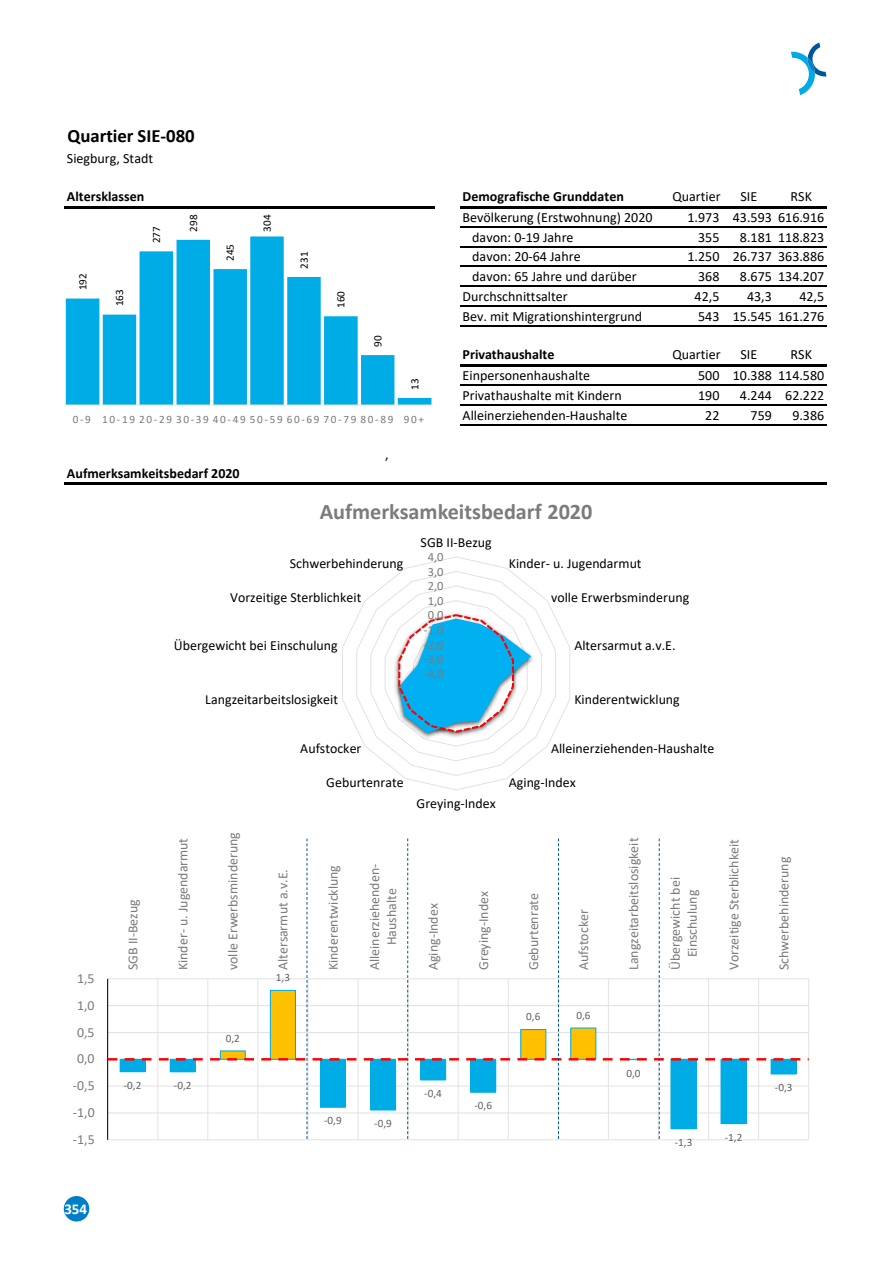
<style>
.page{position:relative;width:893px;height:1263px;background:#fff}
.page>*{position:absolute;margin:0;border:0;box-sizing:border-box;transform-origin:0 0}
.t1{font:700 22.2px "Calibri";color:#7b7b7b}
.t2{font:700 18.75px "Calibri";color:#000}
.t3{font:700 15px "Calibri";color:#fff}
.t4{font:13.95px "Calibri";color:#000}
.t5{font:13.95px/17px "Calibri";color:#7b7b7b;text-align:center}
.t6{font:700 13.95px "Calibri";color:#000}
.t7{font:13.8px "Calibri";color:#7b7b7b}
.t8{font:12.6px "Calibri";color:#7b7b7b}
.t9{font:11.25px "Calibri";color:#646363}
.t10{font:11.25px "Calibri";letter-spacing:.15em;color:#7b7b7b}
.t11{font:11.25px "Calibri";color:#000}
</style>
<div class="page">
<div style="left:64px;top:1196px;width:25px;height:25px;background:#007ec7;border-radius:50%"></div>
<svg style="left:791px;top:43px;width:35px;height:52px"></svg>
<hr style="left:64px;top:206px;width:371px;height:2px;background:#000">
<hr style="left:460px;top:206px;width:367px;height:2px;background:#000">
<hr style="left:460px;top:226px;width:367px;height:1px;background:#000">
<hr style="left:460px;top:246px;width:367px;height:1px;background:#000">
<hr style="left:460px;top:266px;width:367px;height:1px;background:#000">
<hr style="left:460px;top:285px;width:367px;height:2px;background:#000">
<hr style="left:460px;top:305px;width:367px;height:2px;background:#000">
<hr style="left:460px;top:325px;width:367px;height:1px;background:#000">
<hr style="left:460px;top:364px;width:367px;height:3px;background:#000">
<hr style="left:460px;top:384px;width:367px;height:2px;background:#000">
<hr style="left:460px;top:404px;width:367px;height:1px;background:#000">
<hr style="left:460px;top:424px;width:367px;height:1px;background:#000">
<hr style="left:64px;top:482px;width:763px;height:3px;background:#000">
<svg style="left:342px;top:556px;width:228px;height:235px"></svg>
<img style="left:520px;top:614px;width:17px;height:127px">
<img style="left:392px;top:610px;width:128px;height:131px">
<svg style="left:397px;top:613px;width:134px;height:121px"></svg>
<hr style="left:107px;top:979px;width:1px;height:161px;background:#000">
<svg style="left:66px;top:236px;width:365px;height:168px;fill:#00ace6"></svg>
<hr style="left:64px;top:404px;width:369px;height:2px;background:#e3e3e3">
<svg style="left:108px;top:838px;width:701px;height:302px"></svg>
<h2 class="t2" style="left:67px;top:122px;width:129px">Quartier SIE-080</h2>
<p class="t4" style="left:67px;top:148px;width:88px">Siegburg, Stadt</p>
<p class="t6" style="left:67px;top:186px;width:79px">Altersklassen</p>
<p class="t6" style="left:463px;top:186px;width:163px">Demografische Grunddaten</p>
<p class="t4" style="left:672px;top:186px;width:50px">Quartier</p>
<p class="t4" style="left:740px;top:186px;width:18px">SIE</p>
<p class="t4" style="left:791px;top:186px;width:23px">RSK</p>
<p class="t4" style="left:463px;top:208px;width:191px">Bevölkerung (Erstwohnung) 2020</p>
<p class="t4" style="left:687px;top:208px;width:138px">1.973 43.593 616.916</p>
<p class="t4" style="left:472px;top:227px;width:103px">davon: 0-19 Jahre</p>
<p class="t4" style="left:698px;top:227px;width:23px">355</p>
<p class="t4" style="left:740px;top:227px;width:86px">8.181 118.823</p>
<p class="t4" style="left:472px;top:247px;width:110px">davon: 20-64 Jahre</p>
<p class="t4" style="left:687px;top:247px;width:138px">1.250 26.737 363.886</p>
<p class="t4" style="left:472px;top:267px;width:166px">davon: 65 Jahre und darüber</p>
<p class="t4" style="left:698px;top:267px;width:23px">368</p>
<p class="t4" style="left:740px;top:267px;width:86px">8.675 134.207</p>
<p class="t4" style="left:463px;top:287px;width:107px">Durchschnittsalter</p>
<p class="t4" style="left:695px;top:287px;width:26px">42,5</p>
<p class="t4" style="left:747px;top:287px;width:26px">43,3</p>
<p class="t4" style="left:799px;top:287px;width:26px">42,5</p>
<p class="t4" style="left:463px;top:306px;width:181px">Bev. mit Migrationshintergrund</p>
<p class="t4" style="left:698px;top:306px;width:128px">543 15.545 161.276</p>
<p class="t6" style="left:463px;top:344px;width:93px">Privathaushalte</p>
<p class="t4" style="left:672px;top:345px;width:50px">Quartier</p>
<p class="t4" style="left:740px;top:345px;width:18px">SIE</p>
<p class="t4" style="left:791px;top:345px;width:23px">RSK</p>
<p class="t4" style="left:463px;top:366px;width:129px">Einpersonenhaushalte</p>
<p class="t4" style="left:698px;top:366px;width:128px">500 10.388 114.580</p>
<p class="t4" style="left:463px;top:386px;width:161px">Privathaushalte mit Kindern</p>
<p class="t4" style="left:698px;top:386px;width:23px">190</p>
<p class="t4" style="left:740px;top:386px;width:86px">4.244 62.222</p>
<p class="t4" style="left:463px;top:405px;width:166px">Alleinerziehenden-Haushalte</p>
<p class="t4" style="left:705px;top:405px;width:16px">22</p>
<p class="t4" style="left:751px;top:405px;width:23px">759</p>
<p class="t4" style="left:792px;top:405px;width:33px">9.386</p>
<p class="t4" style="left:385px;top:445px;width:5px">,</p>
<p class="t6" style="left:67px;top:463px;width:174px">Aufmerksamkeitsbedarf 2020</p>
<p class="t11" style="left:259px;top:232px;width:19px;rotate:-90deg">304</p>
<p class="t11" style="left:186px;top:232px;width:19px;rotate:-90deg">298</p>
<p class="t11" style="left:149px;top:243px;width:19px;rotate:-90deg">277</p>
<p class="t11" style="left:222px;top:261px;width:19px;rotate:-90deg">245</p>
<p class="t11" style="left:296px;top:269px;width:19px;rotate:-90deg">231</p>
<p class="t11" style="left:75px;top:290px;width:19px;rotate:-90deg">192</p>
<p class="t11" style="left:112px;top:306px;width:19px;rotate:-90deg">163</p>
<p class="t11" style="left:333px;top:308px;width:19px;rotate:-90deg">160</p>
<p class="t11" style="left:370px;top:347px;width:13px;rotate:-90deg">90</p>
<p class="t11" style="left:407px;top:390px;width:13px;rotate:-90deg">13</p>
<p class="t10" style="left:73px;top:411px;width:353px">0-9 10-19 20-29 30-39 40-49 50-59 60-69 70-79 80-89 90+</p>
<h1 class="t1" style="left:320px;top:496px;width:274px">Aufmerksamkeitsbedarf 2020</h1>
<p class="t5" style="left:77px;top:969px;width:19px">1,5</p>
<p class="t7" style="left:77px;top:996px;width:19px">1,0</p>
<p class="t5" style="left:77px;top:1023px;width:19px">0,5</p>
<p class="t5" style="left:77px;top:1050px;width:19px">0,0</p>
<p class="t5" style="left:73px;top:1077px;width:23px">-0,5</p>
<p class="t5" style="left:73px;top:1103px;width:23px">-1,0</p>
<p class="t5" style="left:73px;top:1130px;width:23px">-1,5</p>
<p class="t3" style="left:64px;top:1199px;width:24px">354</p>
<p class="t4" style="left:290px;top:554px;width:115px">Schwerbehinderung</p>
<p class="t4" style="left:230px;top:587px;width:133px">Vorzeitige Sterblichkeit</p>
<p class="t4" style="left:174px;top:636px;width:165px">Übergewicht bei Einschulung</p>
<p class="t4" style="left:205px;top:690px;width:134px">Langzeitarbeitslosigkeit</p>
<p class="t4" style="left:300px;top:739px;width:63px">Aufstocker</p>
<p class="t5" style="left:124px;top:970px;width:72px;rotate:-90deg">SGB II-Bezug</p>
<p class="t5" style="left:174px;top:970px;width:134px;rotate:-90deg">Kinder- u. Jugendarmut</p>
<p class="t5" style="left:224px;top:970px;width:139px;rotate:-90deg">volle Erwerbsminderung</p>
<p class="t9" style="left:226px;top:1030px;width:16px">0,2</p>
<p class="t9" style="left:124px;top:1077px;width:19px">-0,2</p>
<p class="t9" style="left:174px;top:1077px;width:19px">-0,2</p>
<p class="t4" style="left:326px;top:772px;width:79px">Geburtenrate</p>
<p class="t5" style="left:274px;top:970px;width:102px;rotate:-90deg">Altersarmut a.v.E.</p>
<p class="t5" style="left:324px;top:970px;width:107px;rotate:-90deg">Kinderentwicklung</p>
<p class="t5" style="left:366px;top:970px;width:108px;rotate:-90deg">Alleinerziehenden-<br>Haushalte</p>
<p class="t9" style="left:276px;top:970px;width:16px">1,3</p>
<p class="t9" style="left:324px;top:1113px;width:19px">-0,9</p>
<p class="t9" style="left:374px;top:1115px;width:19px">-0,9</p>
<p class="t4" style="left:421px;top:533px;width:73px">SGB II-Bezug</p>
<p class="t8" style="left:428px;top:548px;width:17px">4,0</p>
<p class="t8" style="left:428px;top:563px;width:17px">3,0</p>
<p class="t8" style="left:428px;top:577px;width:17px">2,0</p>
<p class="t8" style="left:428px;top:592px;width:17px">1,0</p>
<p class="t8" style="left:428px;top:606px;width:17px">0,0</p>
<p class="t8" style="left:424px;top:621px;width:21px">-1,0</p>
<p class="t8" style="left:424px;top:636px;width:21px">-2,0</p>
<p class="t8" style="left:424px;top:650px;width:21px">-3,0</p>
<p class="t8" style="left:424px;top:665px;width:21px">-4,0</p>
<p class="t4" style="left:417px;top:794px;width:81px">Greying-Index</p>
<p class="t4" style="left:509px;top:554px;width:134px">Kinder- u. Jugendarmut</p>
<p class="t4" style="left:551px;top:587px;width:140px">volle Erwerbsminderung</p>
<p class="t4" style="left:574px;top:636px;width:103px">Altersarmut a.v.E.</p>
<p class="t4" style="left:574px;top:690px;width:107px">Kinderentwicklung</p>
<p class="t4" style="left:551px;top:739px;width:165px">Alleinerziehenden-Haushalte</p>
<p class="t4" style="left:509px;top:772px;width:69px">Aging-Index</p>
<p class="t5" style="left:424px;top:970px;width:68px;rotate:-90deg">Aging-Index</p>
<p class="t5" style="left:475px;top:970px;width:80px;rotate:-90deg">Greying-Index</p>
<p class="t5" style="left:525px;top:970px;width:79px;rotate:-90deg">Geburtenrate</p>
<p class="t5" style="left:575px;top:970px;width:62px;rotate:-90deg">Aufstocker</p>
<p class="t5" style="left:625px;top:970px;width:134px;rotate:-90deg">Langzeitarbeitslosigkeit</p>
<p class="t5" style="left:666px;top:970px;width:94px;rotate:-90deg">Übergewicht bei<br>Einschulung</p>
<p class="t5" style="left:725px;top:970px;width:132px;rotate:-90deg">Vorzeitige Sterblichkeit</p>
<p class="t9" style="left:526px;top:1009px;width:16px">0,6</p>
<p class="t9" style="left:576px;top:1007px;width:16px">0,6</p>
<p class="t9" style="left:424px;top:1085px;width:19px">-0,4</p>
<p class="t9" style="left:474px;top:1098px;width:19px">-0,6</p>
<p class="t9" style="left:626px;top:1065px;width:16px">0,0</p>
<p class="t9" style="left:675px;top:1134px;width:19px">-1,3</p>
<p class="t9" style="left:725px;top:1129px;width:19px">-1,2</p>
<p class="t5" style="left:775px;top:970px;width:115px;rotate:-90deg">Schwerbehinderung</p>
<p class="t9" style="left:775px;top:1079px;width:19px">-0,3</p>
</div>
